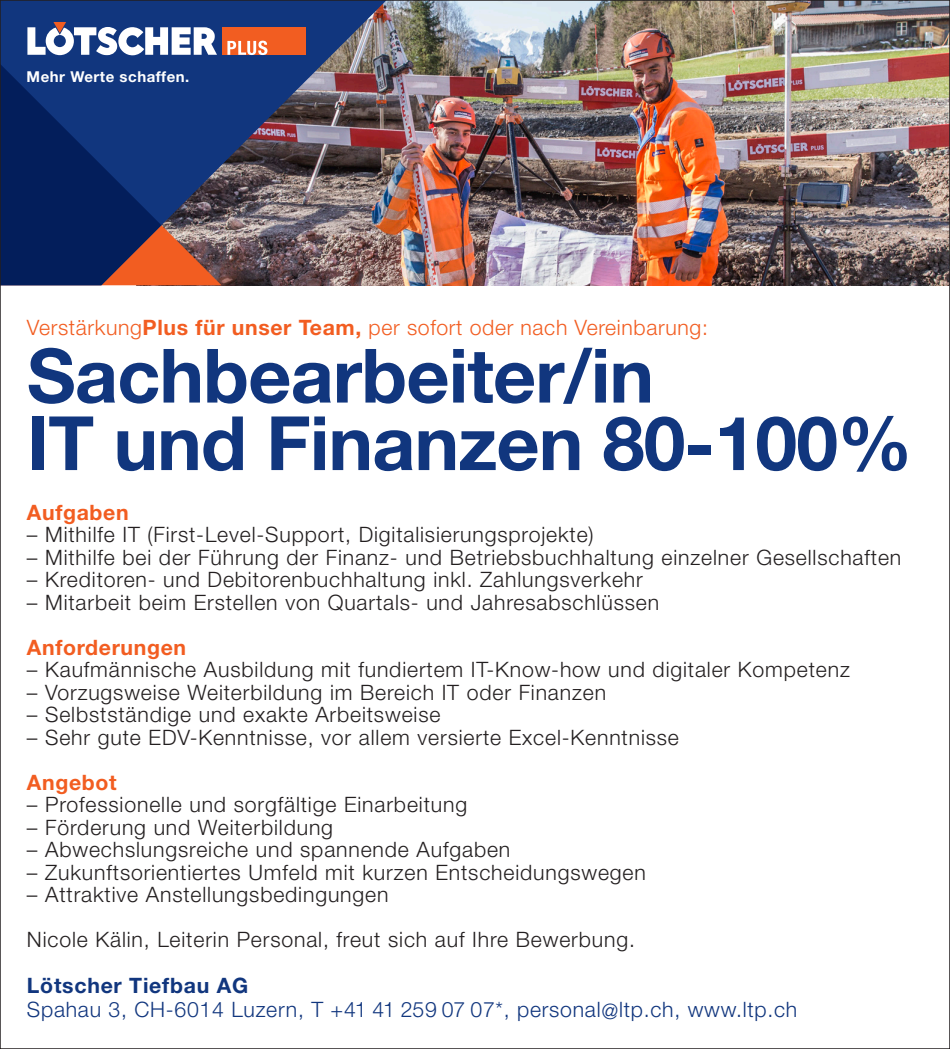
<style>
.page{position:relative;width:950px;height:1049px;background:#fff}
.page>*{position:absolute;margin:0;border:0;box-sizing:border-box;transform-origin:0 0}
.Titel_Blau{font:700 75px "Helvetica Neue LT Std";letter-spacing:-.01em;color:#11367e}
.Lauftext_Blau{font:300 21.25px "Helvetica Neue LT Std";letter-spacing:.04em;color:#231f20}
.Adresszeile_Blau{font:300 21.25px/23.8px "Helvetica Neue LT Std";letter-spacing:.035em;color:#11367e}
.Titel_Orange{font:300 21.25px "Helvetica Neue LT Std";letter-spacing:.03em;color:#f25d21}
.Titel_Orange-2{font:300 21.25px "Helvetica Neue LT Std";letter-spacing:.04em;color:#231f20}
.Titel_Orange-3{font:700 21.25px "Helvetica Neue LT Std";letter-spacing:.03em;color:#f25d21}
.t1{font:700 15px "Helvetica Neue LT Std";letter-spacing:.035em;color:#fff}
.s1{font-weight:700}
</style>
<div class="page">
<img style="left:387px;top:2px;width:561px;height:283px">
<img style="left:2px;top:2px;width:385px;height:283px">
<svg style="left:2px;top:64px;width:159px;height:221px;background:#142964"></svg>
<div style="left:11px;top:7px;width:294px;height:63px;background:#11367e"></div>
<div style="left:221px;top:27px;width:84px;height:28px;background:#f25d21"></div>
<svg style="left:227px;top:41px;width:40px;height:14px"></svg>
<svg style="left:27px;top:22px;width:190px;height:34px"></svg>
<p class="t1" style="left:27px;top:67px;width:164px">Mehr Werte schaffen.</p>
<p class="Titel_Orange" style="left:27px;top:314px;width:682px">Verstärkung<span class="s1">Plus für unser Team,</span> per sofort oder nach Vereinbarung:</p>
<p class="Titel_Blau" style="left:27px;top:329px;width:628px">Sachbearbeiter/in</p>
<p class="Titel_Blau" style="left:27px;top:397px;width:887px">IT und Finanzen 80-100%</p>
<p class="Titel_Orange-3" style="left:27px;top:499px;width:103px">Aufgaben</p>
<p class="Lauftext_Blau" style="left:27px;top:522px;width:568px">– Mithilfe IT (First-Level-Support, Digitalisierungsprojekte)</p>
<p class="Lauftext_Blau" style="left:27px;top:544px;width:876px">– Mithilfe bei der Führung der Finanz- und Betriebsbuchhaltung einzelner Gesellschaften</p>
<p class="Lauftext_Blau" style="left:27px;top:567px;width:617px">– Kreditoren- und Debitorenbuchhaltung inkl. Zahlungsverkehr</p>
<p class="Lauftext_Blau" style="left:27px;top:589px;width:633px">– Mitarbeit beim Erstellen von Quartals- und Jahresabschlüssen</p>
<p class="Titel_Orange-3" style="left:27px;top:634px;width:161px">Anforderungen</p>
<p class="Lauftext_Blau" style="left:27px;top:657px;width:824px">– Kaufmännische Ausbildung mit fundiertem IT-Know-how und digitaler Kompetenz</p>
<p class="Lauftext_Blau" style="left:27px;top:679px;width:580px">– Vorzugsweise Weiterbildung im Bereich IT oder Finanzen</p>
<p class="Lauftext_Blau" style="left:27px;top:702px;width:415px">– Selbstständige und exakte Arbeitsweise</p>
<p class="Lauftext_Blau" style="left:27px;top:724px;width:653px">– Sehr gute EDV-Kenntnisse, vor allem versierte Excel-Kenntnisse</p>
<p class="Titel_Orange-3" style="left:27px;top:769px;width:91px">Angebot</p>
<p class="Lauftext_Blau" style="left:27px;top:792px;width:442px">– Professionelle und sorgfältige Einarbeitung</p>
<p class="Lauftext_Blau" style="left:27px;top:814px;width:308px">– Förderung und Weiterbildung</p>
<p class="Lauftext_Blau" style="left:27px;top:837px;width:485px">– Abwechslungsreiche und spannende Aufgaben</p>
<p class="Lauftext_Blau" style="left:27px;top:859px;width:620px">– Zukunftsorientiertes Umfeld mit kurzen Entscheidungswegen</p>
<p class="Lauftext_Blau" style="left:27px;top:882px;width:363px">– Attraktive Anstellungsbedingungen</p>
<p class="Titel_Orange-2" style="left:27px;top:927px;width:609px">Nicole Kälin, Leiterin Personal, freut sich auf Ihre Bewerbung.</p>
<p class="Adresszeile_Blau" style="left:27px;top:973px;width:771px"><span class="s1">Lötscher Tiefbau AG<br></span>Spahau 3, CH-6014 Luzern, T +41 41 259 07 07*, personal@ltp.ch, www.ltp.ch</p>
</div>
